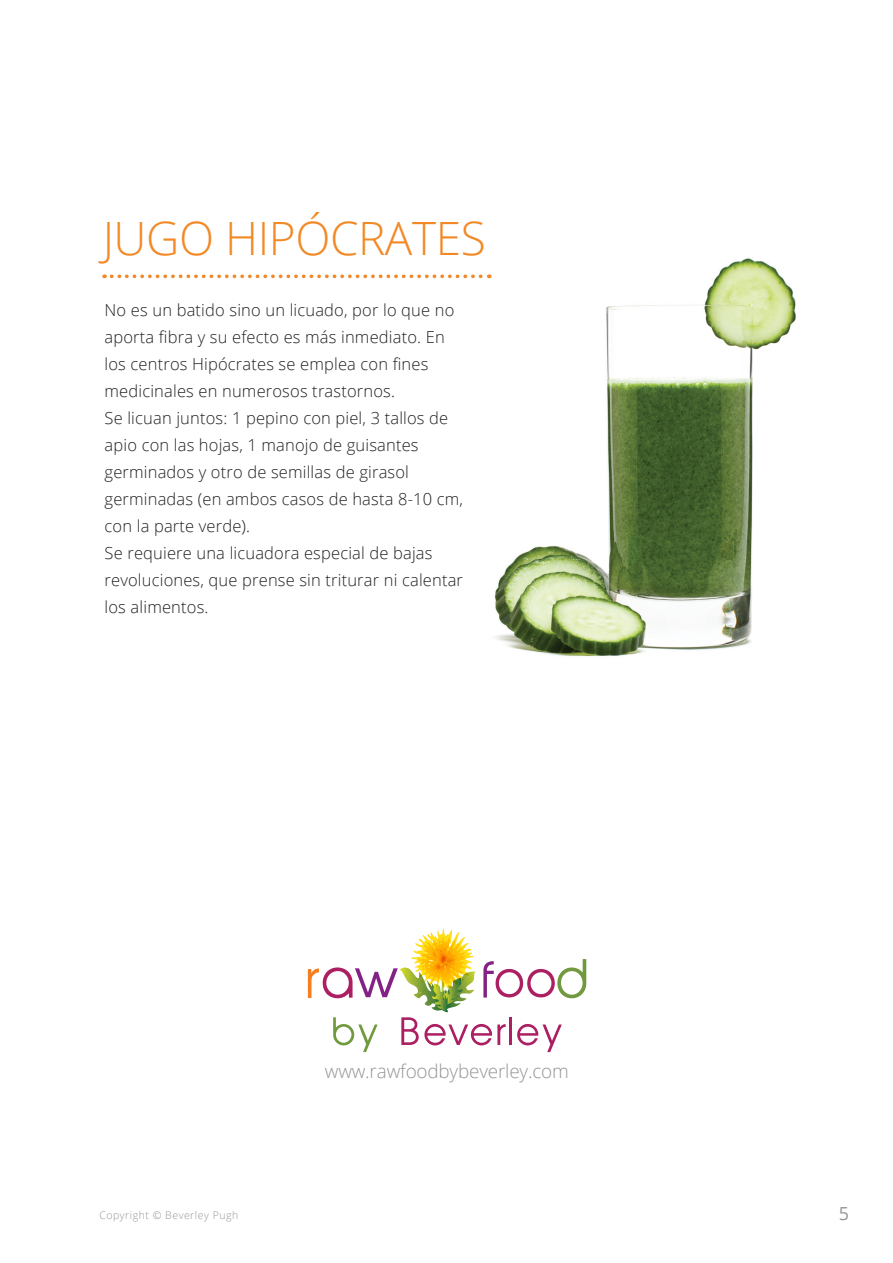
<style>
.page{position:relative;width:893px;height:1263px;background:#fff}
.page>*{position:absolute;margin:0;border:0;box-sizing:border-box;transform-origin:0 0}
.t1{font:300 45.9px "Open Sans";letter-spacing:-.01em;color:#f28926}
.t2{font:300 18.9px "Open Sans";letter-spacing:-.01em;color:#939598}
.t3{font:18px "Open Sans";color:#939598}
.t4{font:300 16.5px/27px "Open Sans";letter-spacing:.01em;color:#231f20}
.t5{font:300 10.5px "Open Sans";letter-spacing:.05em;color:#939598}
</style>
<div class="page">
<img style="left:480px;top:258px;width:316px;height:399px">
<svg style="left:112px;top:274px;width:378px;height:4px"></svg>
<svg style="left:308px;top:938px;width:278px;height:114px"></svg>
<h1 class="t1" style="left:103px;top:207px;width:384px">JUGO HIPÓCRATES</h1>
<p class="t4" style="left:105px;top:296px;width:360px">No es un batido sino un licuado, por lo que no aporta fibra y su efecto es más inmediato. En los centros Hipócrates se emplea con fines medicinales en numerosos trastornos.<br>Se licuan juntos: 1 pepino con piel, 3 tallos de apio con las hojas, 1 manojo de guisantes germinados y otro de semillas de girasol germinadas (en ambos casos de hasta 8-10 cm, con la parte verde).<br>Se requiere una licuadora especial de bajas revoluciones, que prense sin triturar ni calentar los alimentos.</p>
<p class="t2" style="left:325px;top:1058px;width:246px">www.rawfoodbybeverley.com</p>
<p class="t5" style="left:99px;top:1208px;width:140px">Copyright © Beverley Pugh</p>
<p class="t3" style="left:839px;top:1201px;width:12px">5</p>
</div>
